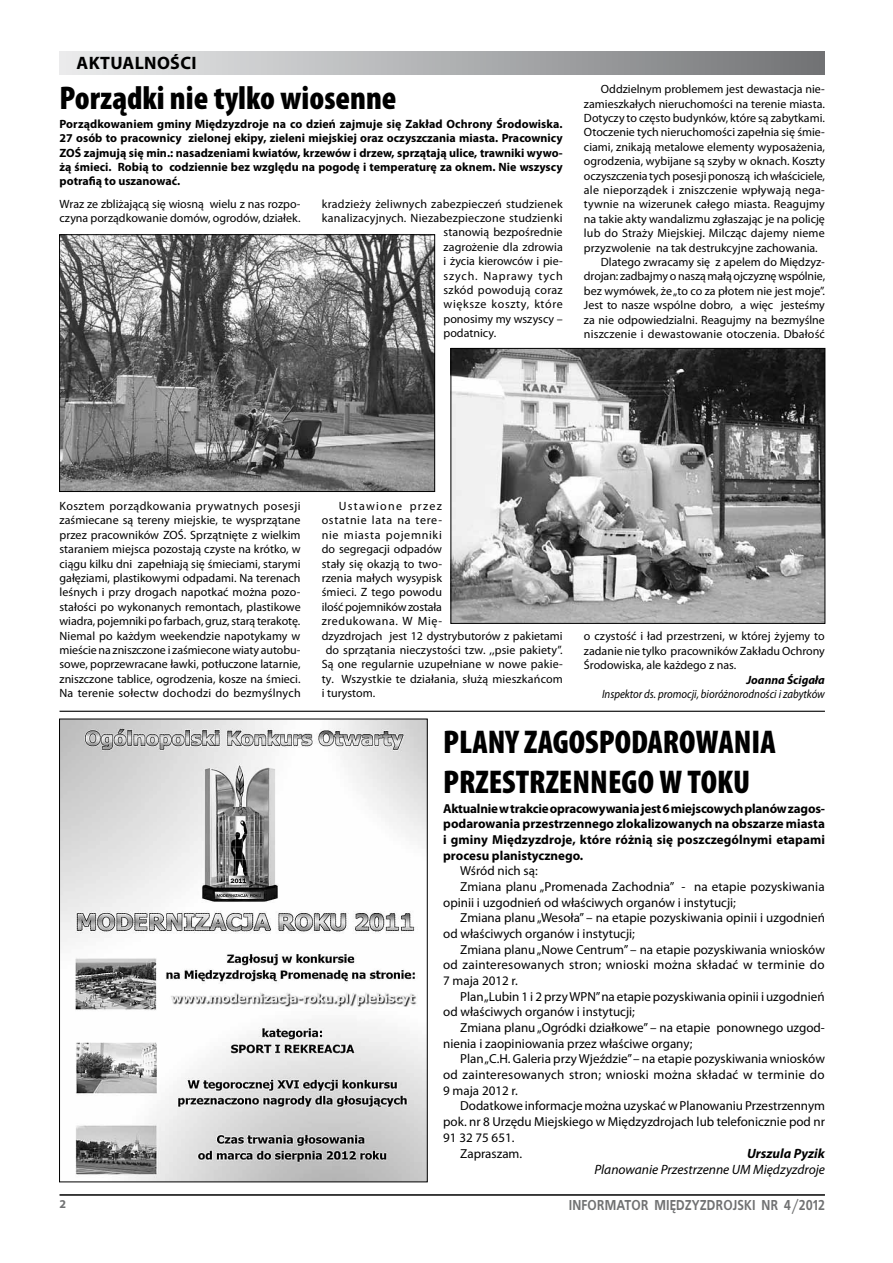
<style>
.page{position:relative;width:893px;height:1263px;background:#fff}
.page>*{position:absolute;margin:0;border:0;box-sizing:border-box;transform-origin:0 0}
.t1{font:900 condensed 33px/39.6px "Myriad Pro";color:#000}
.t2{font:700 18px "Myriad Pro";color:#000}
.t3{font:700 14.25px "EFN Bureau";color:#707172}
.t4{font:italic 13.5px "Myriad Pro";color:#000}
.t5{font:italic 700 13.5px "Myriad Pro";color:#000}
.t6{font:13.05px "Myriad Pro";color:#000}
.t7{font:700 13.05px/15.6px "Myriad Pro";color:#000;text-align:justify}
.t8{font:13.05px "Myriad Pro";letter-spacing:.02em;color:#000}
.t9{font:12px/14.4px "Myriad Pro";color:#000;text-align:justify}
.t10{font:700 12px/14.4px "Myriad Pro";color:#000;text-align:justify}
.t11{font:12px "Myriad Pro";letter-spacing:.02em;color:#000}
.t12{font:italic 12px "Myriad Pro";color:#000;scale:.9 1}
.t13{font:12px "Myriad Pro";letter-spacing:.055em;color:#000}
.t14{font:12px "Myriad Pro";letter-spacing:.025em;color:#000}
.t15{font:12px "Myriad Pro";letter-spacing:.06em;color:#000}
.t16{font:12px "Myriad Pro";letter-spacing:.065em;color:#000}
.t17{font:12px "Myriad Pro";letter-spacing:.05em;color:#000}
.t18{font:12px "Myriad Pro";letter-spacing:.105em;color:#000}
.t19{font:italic 700 12px "Myriad Pro";color:#000}
.t20{font:700 12px "Myriad Pro";color:#707172}
</style>
<div class="page">
<hr style="left:60px;top:1194px;width:765px;height:2px;background:#000">
<div style="left:60px;top:51px;width:764px;height:23px;background:linear-gradient(to right,#ededee,#737577)"></div>
<hr style="left:60px;top:711px;width:765px;height:1px;background:#000">
<img style="left:61px;top:721px;width:365px;height:459px">
<img style="left:61px;top:236px;width:372px;height:254px">
<div style="left:59px;top:234px;width:376px;height:258px;border:1px solid #000"></div>
<img style="left:452px;top:350px;width:371px;height:272px">
<div style="left:450px;top:348px;width:375px;height:276px;border:1px solid #000"></div>
<h2 class="t2" style="left:77px;top:52px;width:122px">aktualności</h2>
<h1 class="t1" style="left:60px;top:79px;width:339px">Porządki nie tylko wiosenne</h1>
<p class="t10" style="left:60px;top:116px;width:505px">Porządkowaniem gminy Międzyzdroje na co dzień zajmuje się Zakład Ochrony Środowiska.<br>27 osób to pracownicy zielonej ekipy, zieleni miejskiej oraz oczyszczania miasta. Pracownicy ZOŚ zajmują się min.: nasadzeniami kwiatów, krzewów i drzew, sprzątają ulice, trawniki wywo&shy;żą śmieci. Robią to codziennie bez względu na pogodę i temperaturę za oknem. Nie wszyscy potrafią to uszanować.</p>
<p class="t9" style="left:60px;top:196px;width:242px">Wraz ze zbliżającą się wiosną wielu z nas rozpo&shy;czyna porządkowanie domów, ogrodów, działek.</p>
<p class="t11" style="left:322px;top:196px;width:242px">kradzieży żeliwnych zabezpieczeń studzienek</p>
<p class="t11" style="left:322px;top:210px;width:242px">kanalizacyjnych. Niezabezpieczone studzienki</p>
<p class="t9" style="left:444px;top:225px;width:121px">stanowią bezpośrednie</p>
<p class="t9" style="left:444px;top:239px;width:121px">zagrożenie dla zdrowia</p>
<p class="t9" style="left:444px;top:254px;width:121px">i życia kierowców i pie-</p>
<p class="t16" style="left:444px;top:268px;width:121px">szych. Naprawy tych</p>
<p class="t14" style="left:444px;top:282px;width:121px">szkód powodują coraz</p>
<p class="t13" style="left:444px;top:297px;width:121px">większe koszty, które</p>
<p class="t9" style="left:444px;top:311px;width:121px">ponosimy my wszyscy –</p>
<p class="t9" style="left:444px;top:326px;width:54px">podatnicy.</p>
<p class="t9" style="left:601px;top:82px;width:225px">Oddzielnym problemem jest dewastacja nie-</p>
<p class="t9" style="left:584px;top:96px;width:242px">zamieszkałych nieruchomości na terenie miasta.</p>
<p class="t9" style="left:584px;top:110px;width:242px">Dotyczy to często budynków, które są zabytkami.</p>
<p class="t9" style="left:584px;top:125px;width:242px">Otoczenie tych nieruchomości zapełnia się śmie-</p>
<p class="t9" style="left:584px;top:139px;width:242px">ciami, znikają metalowe elementy wyposażenia,</p>
<p class="t9" style="left:584px;top:154px;width:242px">ogrodzenia, wybijane są szyby w oknach. Koszty</p>
<p class="t9" style="left:584px;top:168px;width:243px">oczyszczenia tych posesji ponoszą ich właściciele,</p>
<p class="t11" style="left:584px;top:182px;width:242px">ale nieporządek i zniszczenie wpływają nega-</p>
<p class="t9" style="left:584px;top:197px;width:242px">tywnie na wizerunek całego miasta. Reagujmy</p>
<p class="t9" style="left:584px;top:211px;width:242px">na takie akty wandalizmu zgłaszając je na policję</p>
<p class="t9" style="left:584px;top:226px;width:242px">lub do Straży Miejskiej. Milcząc dajemy nieme</p>
<p class="t9" style="left:584px;top:240px;width:235px">przyzwolenie na tak destrukcyjne zachowania.</p>
<p class="t9" style="left:601px;top:254px;width:225px">Dlatego zwracamy się z apelem do Międzyz-</p>
<p class="t9" style="left:584px;top:269px;width:243px">drojan: zadbajmy o naszą małą ojczyznę wspólnie,</p>
<p class="t9" style="left:584px;top:283px;width:242px">bez wymówek, że „to co za płotem nie jest moje”.</p>
<p class="t9" style="left:584px;top:298px;width:242px">Jest to nasze wspólne dobro, a więc jesteśmy</p>
<p class="t9" style="left:584px;top:312px;width:242px">za nie odpowiedzialni. Reagujmy na bezmyślne</p>
<p class="t9" style="left:584px;top:326px;width:243px">niszczenie i dewastowanie otoczenia. Dbałość</p>
<p class="t9" style="left:60px;top:498px;width:243px">Kosztem porządkowania prywatnych posesji zaśmiecane są tereny miejskie, te wysprzątane przez pracowników ZOŚ. Sprzątnięte z wielkim staraniem miejsca pozostają czyste na krótko, w ciągu kilku dni zapełniają się śmieciami, starymi gałęziami, plastikowymi odpadami. Na terenach leśnych i przy drogach napotkać można pozo&shy;stałości po wykonanych remontach, plastikowe wiadra, pojemniki po farbach, gruz, starą terakotę.<br>Niemal po każdym weekendzie napotykamy w mieście na zniszczone i zaśmiecone wiaty autobu&shy;sowe, poprzewracane ławki, potłuczone latarnie, zniszczone tablice, ogrodzenia, kosze na śmieci.<br>Na terenie sołectw dochodzi do bezmyślnych</p>
<p class="t18" style="left:339px;top:498px;width:105px">Ustawione przez</p>
<p class="t13" style="left:322px;top:513px;width:122px">ostatnie lata na tere-</p>
<p class="t15" style="left:322px;top:527px;width:122px">nie miasta pojemniki</p>
<p class="t9" style="left:322px;top:542px;width:122px">do segregacji odpadów</p>
<p class="t9" style="left:322px;top:556px;width:122px">stały się okazją to two-</p>
<p class="t9" style="left:322px;top:570px;width:122px">rzenia małych wysypisk</p>
<p class="t9" style="left:322px;top:585px;width:122px">śmieci. Z tego powodu</p>
<p class="t9" style="left:322px;top:599px;width:122px">ilość pojemników została</p>
<p class="t17" style="left:322px;top:614px;width:122px">zredukowana. W Mię-</p>
<p class="t9" style="left:322px;top:628px;width:242px">dzyzdrojach jest 12 dystrybutorów z pakietami</p>
<p class="t9" style="left:326px;top:642px;width:238px">do sprzątania nieczystości tzw. ,,psie pakiety”.</p>
<p class="t9" style="left:322px;top:657px;width:242px">Są one regularnie uzupełniane w nowe pakie-</p>
<p class="t9" style="left:322px;top:671px;width:243px">ty. Wszystkie te działania, służą mieszkańcom</p>
<p class="t9" style="left:322px;top:686px;width:55px">i turystom.</p>
<p class="t9" style="left:584px;top:629px;width:242px">o czystość i ład przestrzeni, w której żyjemy to zadanie nie tylko pracowników Zakładu Ochrony Środowiska, ale każdego z nas.</p>
<p class="t19" style="left:746px;top:672px;width:80px">Joanna Ścigała</p>
<p class="t12" style="left:602px;top:686px;width:249px">Inspektor ds. promocji, bioróżnorodności i zabytków</p>
<h1 class="t1" style="left:443px;top:723px;width:334px">PLANY ZAGOSPODAROWANIA<br>PRZESTRZENNEGO W TOKU</h1>
<p class="t7" style="left:443px;top:800px;width:383px">Aktualnie w trakcie opracowywania jest 6 miejscowych planów zagos&shy;podarowania przestrzennego zlokalizowanych na obszarze miasta i gminy Międzyzdroje, które różnią się poszczególnymi etapami procesu planistycznego.</p>
<p class="t6" style="left:460px;top:863px;width:79px">Wśród nich są:</p>
<p class="t6" style="left:460px;top:878px;width:366px">Zmiana planu „Promenada Zachodnia” - na etapie pozyskiwania</p>
<p class="t6" style="left:443px;top:894px;width:294px">opinii i uzgodnień od właściwych organów i instytucji;</p>
<p class="t6" style="left:460px;top:910px;width:366px">Zmiana planu „Wesoła” – na etapie pozyskiwania opinii i uzgodnień</p>
<p class="t6" style="left:443px;top:925px;width:193px">od właściwych organów i instytucji;</p>
<p class="t6" style="left:460px;top:941px;width:366px">Zmiana planu „Nowe Centrum” – na etapie pozyskiwania wniosków</p>
<p class="t8" style="left:443px;top:957px;width:383px">od zainteresowanych stron; wnioski można składać w terminie do</p>
<p class="t6" style="left:443px;top:972px;width:76px">7 maja 2012 r.</p>
<p class="t6" style="left:460px;top:988px;width:366px">Plan „Lubin 1 i 2 przy WPN” na etapie pozyskiwania opinii i uzgodnień</p>
<p class="t6" style="left:443px;top:1004px;width:193px">od właściwych organów i instytucji;</p>
<p class="t6" style="left:460px;top:1019px;width:366px">Zmiana planu „Ogródki działkowe” – na etapie ponownego uzgod-</p>
<p class="t6" style="left:443px;top:1035px;width:251px">nienia i zaopiniowania przez właściwe organy;</p>
<p class="t6" style="left:460px;top:1051px;width:366px">Plan „C.H. Galeria przy Wjeździe” – na etapie pozyskiwania wniosków</p>
<p class="t8" style="left:443px;top:1066px;width:383px">od zainteresowanych stron; wnioski można składać w terminie do</p>
<p class="t6" style="left:443px;top:1082px;width:76px">9 maja 2012 r.</p>
<p class="t6" style="left:460px;top:1098px;width:366px">Dodatkowe informacje można uzyskać w Planowaniu Przestrzennym</p>
<p class="t6" style="left:443px;top:1113px;width:383px">pok. nr 8 Urzędu Miejskiego w Międzyzdrojach lub telefonicznie pod nr</p>
<p class="t6" style="left:443px;top:1129px;width:73px">91 32 75 651.</p>
<p class="t6" style="left:460px;top:1145px;width:64px">Zapraszam.</p>
<p class="t5" style="left:747px;top:1144px;width:79px">Urszula Pyzik</p>
<p class="t4" style="left:594px;top:1161px;width:232px">Planowanie Przestrzenne UM Międzyzdroje</p>
<p class="t20" style="left:60px;top:1196px;width:8px">2</p>
<p class="t3" style="left:569px;top:1194px;width:258px">INFORMATOR MI ĘDZYZDROJSKI NR 4/2012</p>
</div>
